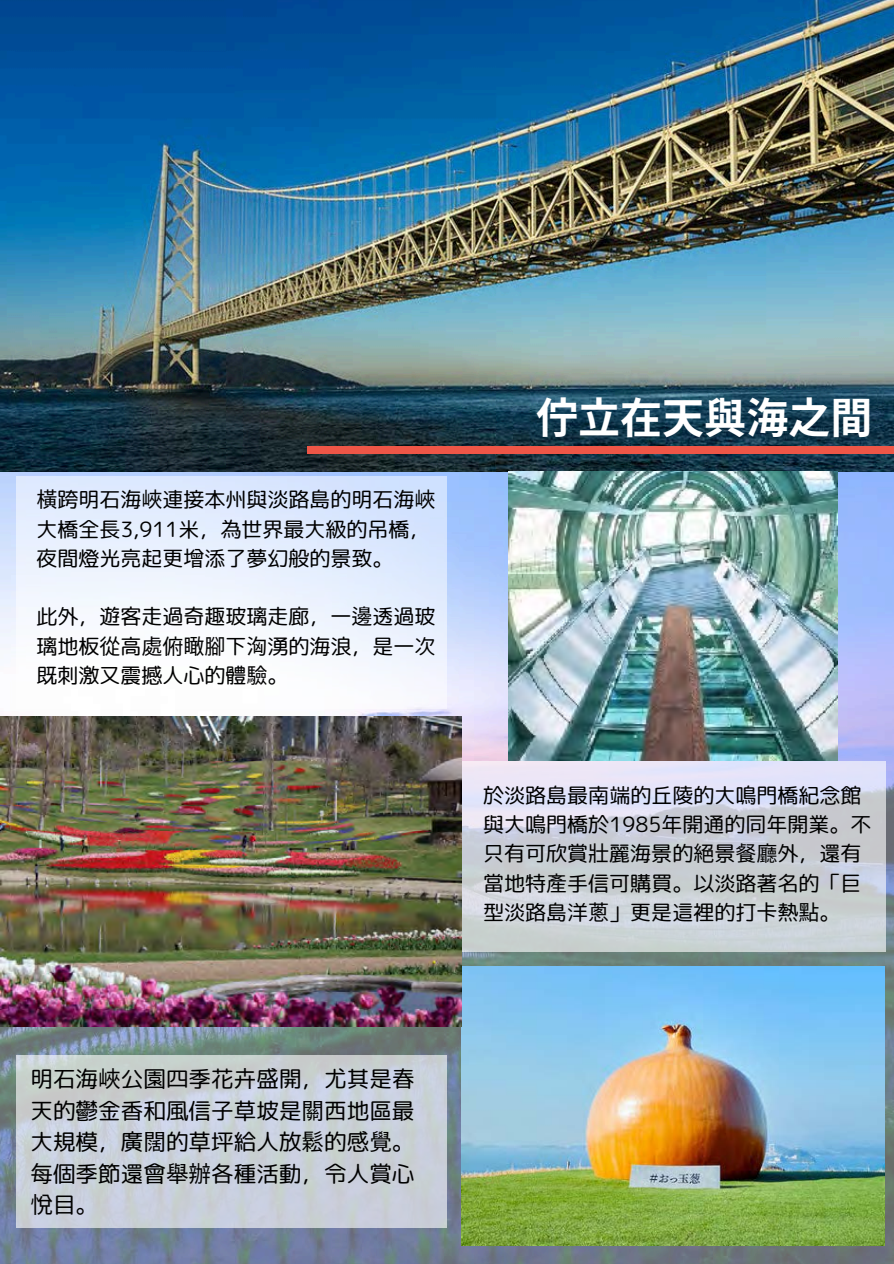
<style>
.page{position:relative;width:894px;height:1264px;background:#fff}
.page>*{position:absolute;margin:0;border:0;box-sizing:border-box;transform-origin:0 0}
.t1{font:700 42px "Noto Sans CJ Ksc";color:#fff}
.t2{font:22.65px/31.5px "rounded mplus 1 p regular";color:#000;text-align:justify}
.t3{font:21px/29.2px "rounded mplus 1 p regular";color:#000}
.s1{font-family:"Noto Sans CJ Ksc"}
</style>
<div class="page">
<img style="left:0;top:471px;width:893px;height:792px">
<div style="left:16px;top:476px;width:430px;height:232px;background:linear-gradient(to bottom,#d7e5fe,#fffffe)"></div>
<img style="left:0;top:0;width:893px;height:471px">
<div style="left:307px;top:446px;width:586px;height:8px;background:#ee5647"></div>
<img style="left:462px;top:966px;width:421px;height:279px">
<img style="left:0;top:717px;width:461px;height:309px">
<svg style="left:462px;top:761px;width:423px;height:190px;background:#d1d5de"></svg>
<svg style="left:16px;top:1055px;width:430px;height:172px;background:#c9cfd7"></svg>
<img style="left:508px;top:471px;width:329px;height:289px">
<p class="t3" style="left:36px;top:485px;width:398px"><span class="s1">橫</span>跨明石海<span class="s1">峽</span>連接本州與淡路島的明石海<span class="s1">峽</span>大橋全長3,911米，為世界最大級的吊橋，夜間燈光亮起更<span class="s1">增</span>添了夢幻般的景致。</p>
<p class="t3" style="left:36px;top:602px;width:400px;text-align:justify">此外，遊客走過奇趣玻璃走廊，一<span class="s1">邊</span>透過玻璃地板<span class="s1">從</span>高<span class="s1">處俯瞰腳</span>下<span class="s1">洶</span>湧的海浪，是一次既刺激又震撼人心的體<span class="s1">驗</span>。</p>
<p class="t1" style="left:536px;top:384px;width:337px">佇立在天與海之間</p>
<p class="t3" style="left:483px;top:780px;width:389px">於淡路島最南端的丘陵的大鳴門橋紀念館與大鳴門橋於1985年開通的同年開業。不只有可欣賞<span class="s1">壯</span>麗海景的<span class="s1">絕</span>景<span class="s1">餐廳</span>外，還有當地特<span class="s1">產</span>手信可購買。以淡路著名的「巨型淡路島洋<span class="s1">蔥</span>」更是這裡的打<span class="s1">卡</span>熱<span class="s1">點</span>。</p>
<p class="t2" style="left:30px;top:1062px;width:385px">明石海<span class="s1">峽</span>公園四季花<span class="s1">卉</span>盛開，尤其是春天的鬱金香和風信子草坡是<span class="s1">關</span>西地區最大規模，廣<span class="s1">闊</span>的草坪給人放<span class="s1">鬆</span>的感<span class="s1">覺</span>。<span class="s1">每</span>個季節還會<span class="s1">舉辦</span>各種活動，令人賞心<span class="s1">悅</span>目。</p>
</div>
